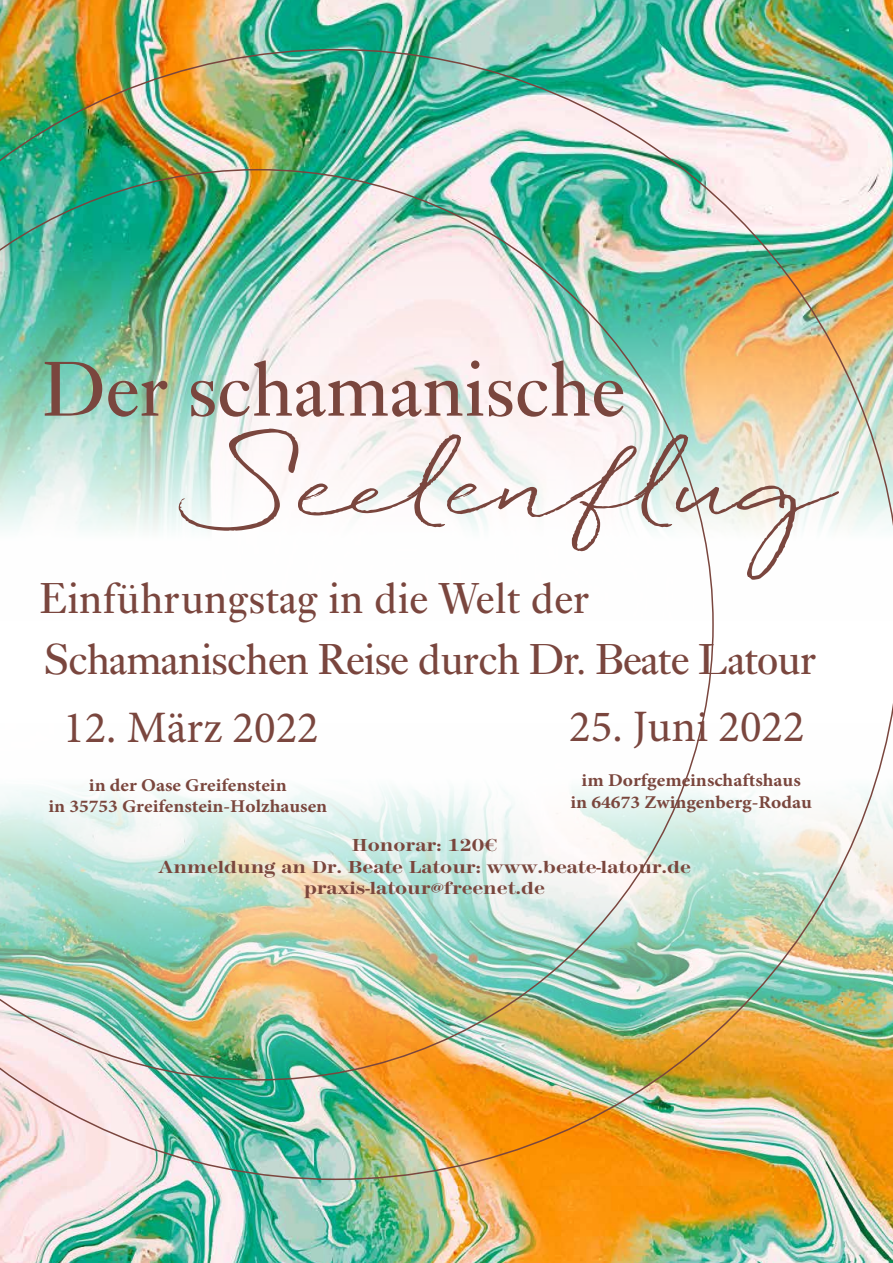
<style>
.page{position:relative;width:893px;height:1263px;background:#fff}
.page>*{position:absolute;margin:0;border:0;box-sizing:border-box;transform-origin:0 0}
.t1{font:91.5px "Quickpen";letter-spacing:-.03em;color:#7a463e;scale:1.26 1}
.t2{font:80.7px "Ehrhardt MT Std";color:#7a463e}
.t3{font:45px/60.8px "Ehrhardt MT Std";letter-spacing:-.02em;color:#7a463e}
.t4{font:45px "Minion Pro";color:#7a463e}
.t5{font:700 18px/21.6px "Minion Pro";color:#7a463d;text-align:center;scale:1.08 1}
.t6{font:700 18px/21.6px "Modern Two Sxtn ITC Std";color:#7a463d;text-align:center;scale:1.08 1}
</style>
<div class="page">
<img style="left:0;top:0;width:893px;height:49px">
<img style="left:0;top:1180px;width:893px;height:83px">
<img style="left:0;top:49px;width:893px;height:1131px">
<img style="left:0;top:169px;width:714px;height:911px">
<h2 class="t2" style="left:43px;top:341px;width:584px">Der schamanische</h2>
<h1 class="t1" style="left:213px;top:433px;width:497px">Seelenflug</h1>
<h3 class="t3" style="left:40px;top:567px;width:778px">Einführungstag in die Welt der<br>Schamanischen Reise durch Dr. Beate Latour</h3>
<h3 class="t4" style="left:569px;top:696px;width:237px">25. Juni 2022</h3>
<p class="t5" style="left:571px;top:769px;width:225px">im Dorfgemeinschaftshaus<br>in 64673 Zwingenberg-Rodau</p>
<p class="t6" style="left:158px;top:834px;width:495px">Honorar: 120€<br>Anmeldung an Dr. Beate Latour: www.beate-latour.de praxis-latour@freenet.de</p>
<h3 class="t4" style="left:63px;top:697px;width:257px">12. März 2022</h3>
<p class="t5" style="left:48px;top:774px;width:260px">in der Oase Greifenstein<br>in 35753 Greifenstein-Holzhausen</p>
</div>
